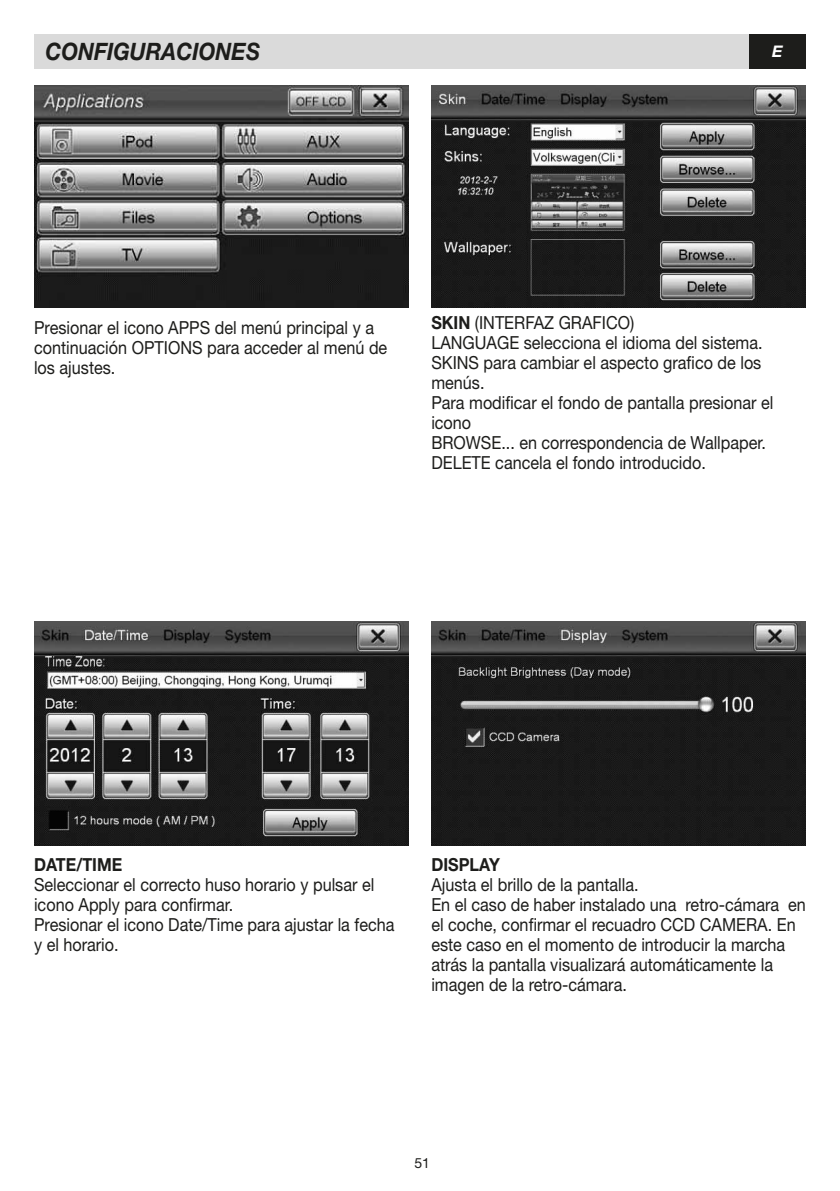
<style>
.page{position:relative;width:840px;height:1191px;background:#fff}
.page>*{position:absolute;margin:0;border:0;box-sizing:border-box;transform-origin:0 0}
.t1{font:italic 700 24px "Helvetica Neue";color:#1d1d1b;scale:.9 1}
.t2{font:18px/20px "Helvetica Neue";color:#1d1d1b;scale:.9 1}
.t3{font:700 18px "Helvetica Neue";color:#1d1d1b;scale:.9 1}
.t4{font:italic 700 16px "Helvetica Neue";color:#fff}
.t5{font:14px "Helvetica Neue";color:#1d1d1b}
.s1{font-weight:700}
</style>
<div class="page">
<div style="left:34px;top:34px;width:771px;height:34px;background:#dadada"></div>
<div style="left:748px;top:34px;width:57px;height:34px;background:#1d1d1b"></div>
<img style="left:34px;top:85px;width:374px;height:223px">
<img style="left:34px;top:621px;width:374px;height:225px">
<img style="left:431px;top:85px;width:374px;height:223px">
<img style="left:431px;top:621px;width:374px;height:225px">
<h1 class="t1" style="left:45px;top:37px;width:240px">CONFIGURACIONES</h1>
<p class="t4" style="left:771px;top:42px;width:12px">E</p>
<p class="t2" style="left:34px;top:317px;width:394px">Presionar el icono APPS del menú principal y a continuación OPTIONS para acceder al menú de los ajustes.</p>
<p class="t2" style="left:431px;top:313px;width:381px"><span class="s1">SKIN</span> (INTERFAZ GRAFICO)<br>LANGUAGE selecciona el idioma del sistema.<br>SKINS para cambiar el aspecto grafico de los menús.<br>Para modificar el fondo de pantalla presionar el icono<br>BROWSE... en correspondencia de Wallpaper.<br>DELETE cancela el fondo introducido.</p>
<p class="t3" style="left:34px;top:853px;width:99px">DATE/TIME</p>
<p class="t2" style="left:34px;top:874px;width:402px">Seleccionar el correcto huso horario y pulsar el icono Apply para confirmar.<br>Presionar el icono Date/Time para ajustar la fecha y el horario.</p>
<p class="t3" style="left:431px;top:853px;width:78px">DISPLAY</p>
<p class="t2" style="left:431px;top:874px;width:417px">Ajusta el brillo de la pantalla.<br>En el caso de haber instalado una retro-cámara en el coche, confirmar el recuadro CCD CAMERA. En este caso en el momento de introducir la marcha atrás la pantalla visualizará automáticamente la imagen de la retro-cámara.</p>
<p class="t5" style="left:414px;top:1154px;width:17px">51</p>
</div>
